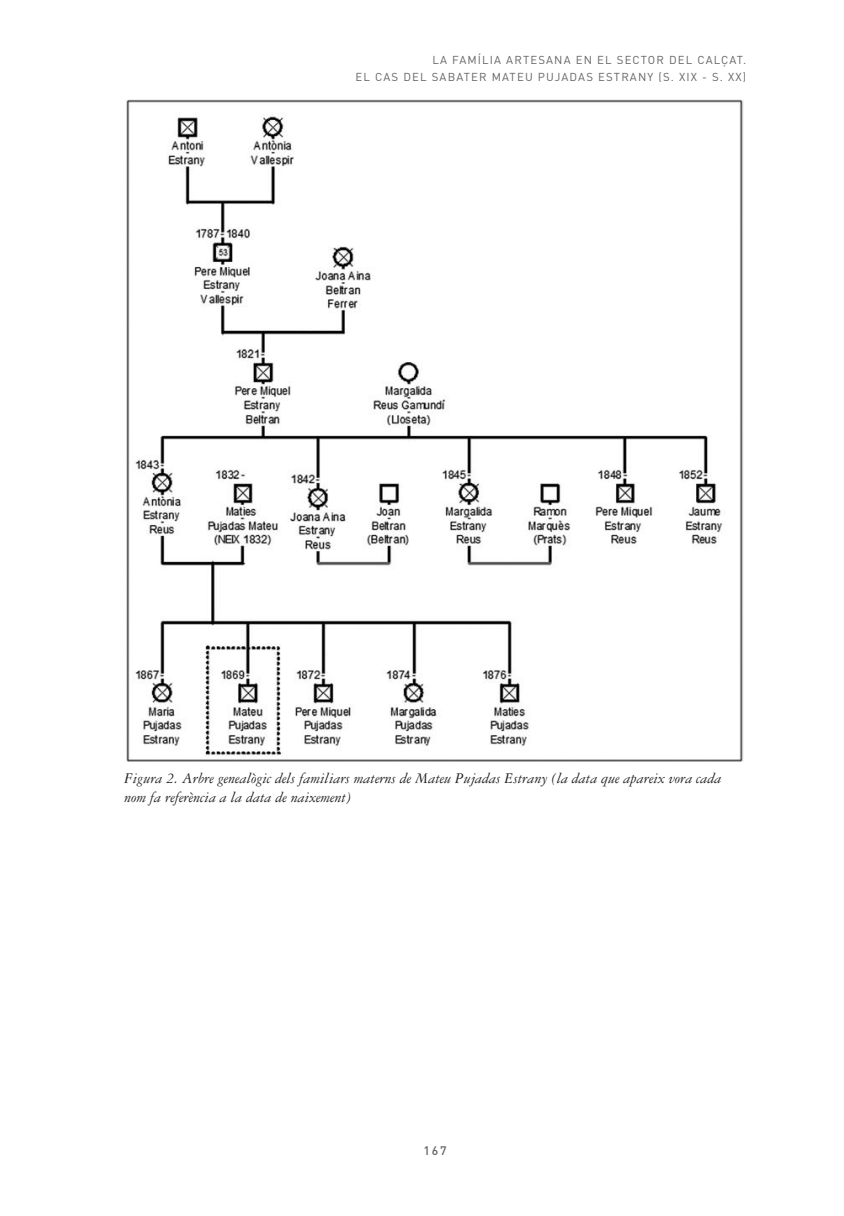
<style>
.page{position:relative;width:844px;height:1216px;background:#fff}
.page>*{position:absolute;margin:0;border:0;box-sizing:border-box;transform-origin:0 0}
.tit3{font:italic 15.75px/18.9px "Garamond Three";color:#231f20}
.t1{font:500 12.25px "DIN";color:#636366}
.t2{font:11.38px "DIN";letter-spacing:.1em;color:#636366}
</style>
<div class="page">
<img style="left:126px;top:99px;width:617px;height:662px">
<p class="t2" style="left:432px;top:53px;width:315px">LA FAMÍLIA ARTESANA EN EL SECTOR DEL CALÇAT.</p>
<p class="t2" style="left:355px;top:70px;width:392px">EL CAS DEL SABATER MATEU PUJADAS ESTRANY (S. XIX - S. XX)</p>
<p class="tit3" style="left:124px;top:769px;width:599px">Figura 2. Arbre genealògic dels familiars materns de Mateu Pujadas Estrany (la data que apareix vora cada nom fa referència a la data de naixement)</p>
<p class="t1" style="left:423px;top:1143px;width:25px">167</p>
</div>
